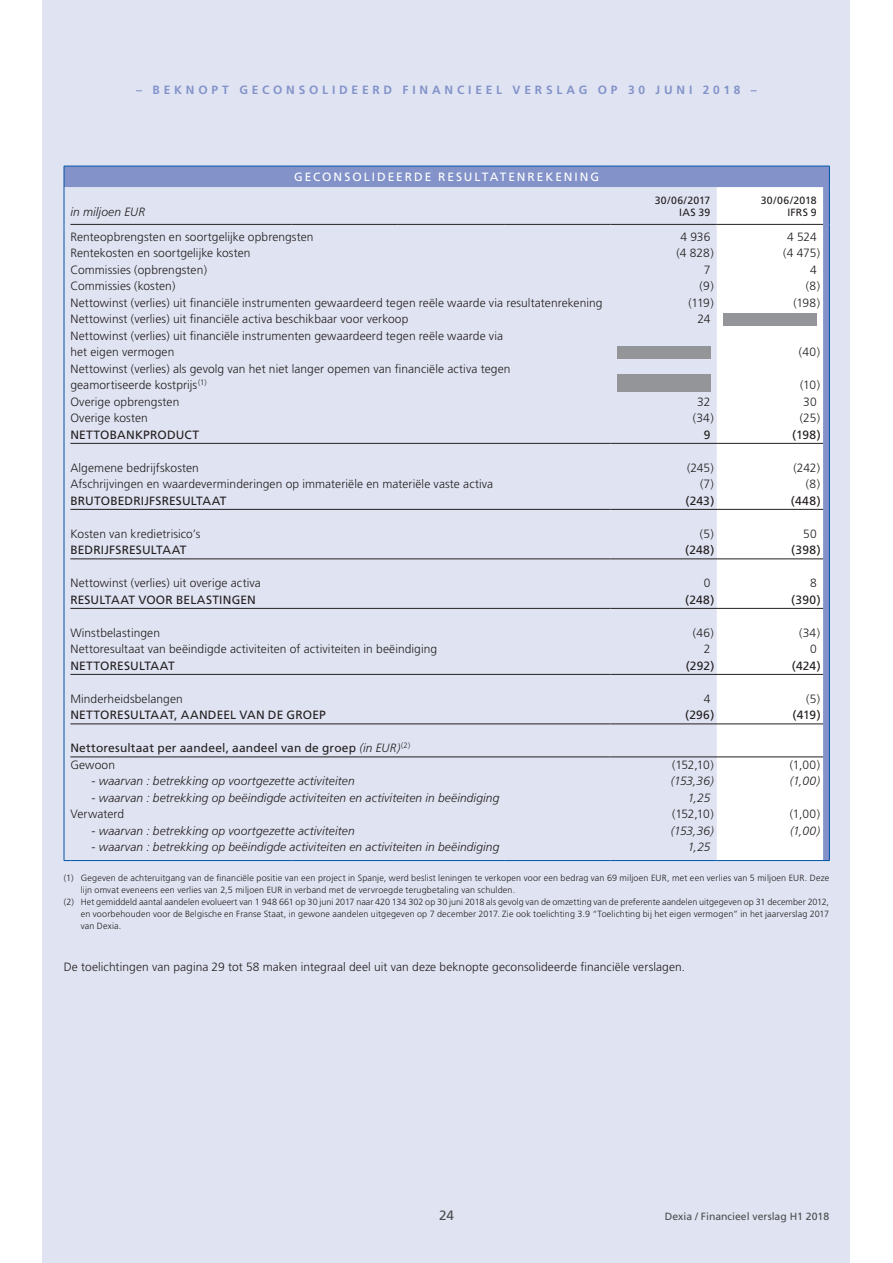
<style>
.page{position:relative;width:893px;height:1263px;background:#fff}
.page>*{position:absolute;margin:0;border:0;box-sizing:border-box;transform-origin:0 0}
.t1{font:13.5px "Frutiger";color:#4b4c4d}
.t2{font:300 12px/16.5px "Frutiger";letter-spacing:.005em;color:#231f20}
.t3{font:italic 300 12px "Frutiger";letter-spacing:.005em;color:#231f20}
.t4{font:12px/16.5px "Frutiger";letter-spacing:.01em;color:#231f20}
.t5{font:700 12px "Frutiger";letter-spacing:.32em;color:#8393ca}
.t6{font:12px "Frutiger";letter-spacing:.16em;color:#fff}
.t7{font:10.5px/12px "Frutiger";letter-spacing:.02em;color:#231f20;text-align:right}
.t8{font:10.5px "Frutiger";color:#4b4c4d}
.t9{font:300 9px "Frutiger";letter-spacing:.015em;color:#231f20}
.s1{font-weight:300;font-style:italic}
.s2{font-weight:300}
</style>
<div class="page">
<div style="left:43px;top:0;width:807px;height:1263px;background:#e0e4f2"></div>
<div style="left:70px;top:167px;width:759px;height:693px;background:#8393ca"></div>
<svg style="left:70px;top:187px;width:647px;height:673px"></svg>
<div style="left:717px;top:187px;width:106px;height:673px;background:#fff"></div>
<hr style="left:64px;top:187px;width:1px;height:37px;background:#0154a6">
<hr style="left:829px;top:187px;width:1px;height:37px;background:#0154a6">
<hr style="left:64px;top:224px;width:1px;height:636px;background:#0154a6">
<hr style="left:829px;top:224px;width:1px;height:636px;background:#0154a6">
<hr style="left:70px;top:860px;width:221px;height:1px;background:#0154a6">
<hr style="left:291px;top:860px;width:107px;height:1px;background:#0154a6">
<hr style="left:398px;top:860px;width:106px;height:1px;background:#0154a6">
<hr style="left:504px;top:860px;width:100px;height:1px;background:#0154a6">
<hr style="left:610px;top:860px;width:107px;height:1px;background:#0154a6">
<hr style="left:717px;top:860px;width:106px;height:1px;background:#0154a6">
<svg style="left:64px;top:166px;width:6px;height:21px"></svg>
<hr style="left:70px;top:166px;width:221px;height:1px;background:#0154a6">
<hr style="left:291px;top:166px;width:107px;height:1px;background:#0154a6">
<hr style="left:398px;top:166px;width:106px;height:1px;background:#0154a6">
<hr style="left:504px;top:166px;width:100px;height:1px;background:#0154a6">
<hr style="left:610px;top:166px;width:107px;height:1px;background:#0154a6">
<hr style="left:717px;top:166px;width:106px;height:1px;background:#0154a6">
<svg style="left:823px;top:166px;width:7px;height:21px"></svg>
<hr style="left:70px;top:224px;width:221px;height:1px;background:#231f20">
<hr style="left:291px;top:224px;width:107px;height:1px;background:#231f20">
<hr style="left:398px;top:224px;width:106px;height:1px;background:#231f20">
<hr style="left:504px;top:224px;width:100px;height:1px;background:#231f20">
<hr style="left:610px;top:224px;width:107px;height:1px;background:#231f20">
<hr style="left:717px;top:224px;width:106px;height:1px;background:#231f20">
<hr style="left:70px;top:443px;width:540px;height:1px;background:#231f20">
<hr style="left:70px;top:509px;width:540px;height:1px;background:#231f20">
<hr style="left:70px;top:559px;width:540px;height:1px;background:#231f20">
<hr style="left:70px;top:608px;width:540px;height:1px;background:#231f20">
<hr style="left:70px;top:674px;width:540px;height:1px;background:#231f20">
<hr style="left:70px;top:724px;width:540px;height:1px;background:#231f20">
<hr style="left:70px;top:757px;width:540px;height:1px;background:#231f20">
<hr style="left:610px;top:443px;width:213px;height:1px;background:#231f20">
<hr style="left:610px;top:509px;width:213px;height:1px;background:#231f20">
<hr style="left:610px;top:559px;width:213px;height:1px;background:#231f20">
<hr style="left:610px;top:608px;width:213px;height:1px;background:#231f20">
<hr style="left:610px;top:674px;width:213px;height:1px;background:#231f20">
<hr style="left:610px;top:724px;width:213px;height:1px;background:#231f20">
<hr style="left:610px;top:757px;width:213px;height:1px;background:#231f20">
<div style="left:723px;top:313px;width:94px;height:12px;background:#939598"></div>
<div style="left:617px;top:346px;width:93px;height:12px;background:#939598"></div>
<div style="left:617px;top:374px;width:93px;height:17px;background:#939598"></div>
<p class="t5" style="left:136px;top:83px;width:622px">– BEKNOPT GECONSOLIDEERD FINANCIEEL VERSLAG OP 30 JUNI 2018 –</p>
<p class="t6" style="left:294px;top:170px;width:307px">GECONSOLIDEERDE RESULTATENREKENING</p>
<p class="t3" style="left:70px;top:205px;width:76px">in miljoen EUR</p>
<p class="t7" style="left:655px;top:194px;width:57px">30/06/2017<br>IAS 39</p>
<p class="t7" style="left:761px;top:194px;width:57px">30/06/2018<br>IFRS 9</p>
<p class="t2" style="left:70px;top:228px;width:534px">Renteopbrengsten en soortgelijke opbrengsten<br>Rentekosten en soortgelijke kosten<br>Commissies (opbrengsten)<br>Commissies (kosten)<br>Nettowinst (verlies) uit financiële instrumenten gewaardeerd tegen reële waarde via resultatenrekening Nettowinst (verlies) uit financiële activa beschikbaar voor verkoop<br>Nettowinst (verlies) uit financiële instrumenten gewaardeerd tegen reële waarde via<br>het eigen vermogen<br>Nettowinst (verlies) als gevolg van het niet langer opemen van financiële activa tegen<br>geamortiseerde kostprijs<sup>(1)<br></sup>Overige opbrengsten<br>Overige kosten</p>
<p class="t4" style="left:70px;top:426px;width:130px">NETTOBANKPRODUCT</p>
<p class="t2" style="left:70px;top:459px;width:424px">Algemene bedrijfskosten<br>Afschrijvingen en waardeverminderingen op immateriële en materiële vaste activa</p>
<p class="t4" style="left:70px;top:492px;width:158px">BRUTOBEDRIJFSRESULTAAT</p>
<p class="t2" style="left:70px;top:525px;width:132px">Kosten van kredietrisico’s</p>
<p class="t4" style="left:70px;top:542px;width:118px">BEDRIJFSRESULTAAT</p>
<p class="t2" style="left:70px;top:575px;width:192px">Nettowinst (verlies) uit overige activa</p>
<p class="t4" style="left:70px;top:591px;width:187px">RESULTAAT VOOR BELASTINGEN</p>
<p class="t2" style="left:70px;top:624px;width:368px">Winstbelastingen<br>Nettoresultaat van beëindigde activiteiten of activiteiten in beëindiging</p>
<p class="t4" style="left:70px;top:657px;width:106px">NETTORESULTAAT</p>
<p class="t2" style="left:70px;top:690px;width:114px">Minderheidsbelangen</p>
<p class="t4" style="left:70px;top:707px;width:257px">NETTORESULTAAT, AANDEEL VAN DE GROEP</p>
<p class="t4" style="left:70px;top:740px;width:341px">Nettoresultaat per aandeel, aandeel van de groep <span class="s1">(in EUR)</span><sup>(2)<br></sup><span class="s2">Gewoon</span></p>
<p class="t3" style="left:92px;top:774px;width:265px">- waarvan : betrekking op voortgezette activiteiten</p>
<p class="t3" style="left:92px;top:791px;width:409px">- waarvan : betrekking op beëindigde activiteiten en activiteiten in beëindiging</p>
<p class="t2" style="left:70px;top:806px;width:55px">Verwaterd</p>
<p class="t3" style="left:92px;top:824px;width:265px">- waarvan : betrekking op voortgezette activiteiten</p>
<p class="t3" style="left:92px;top:840px;width:409px">- waarvan : betrekking op beëindigde activiteiten en activiteiten in beëindiging</p>
<p class="t2" style="left:680px;top:228px;width:31px">4 936</p>
<p class="t2" style="left:787px;top:228px;width:31px">4 524</p>
<p class="t2" style="left:676px;top:245px;width:39px">(4 828)</p>
<p class="t2" style="left:783px;top:245px;width:38px">(4 475)</p>
<p class="t2" style="left:704px;top:261px;width:8px">7</p>
<p class="t2" style="left:810px;top:261px;width:8px">4</p>
<p class="t2" style="left:699px;top:278px;width:16px">(9)</p>
<p class="t2" style="left:806px;top:278px;width:16px">(8)</p>
<p class="t2" style="left:688px;top:294px;width:27px">(119)</p>
<p class="t2" style="left:793px;top:294px;width:28px">(198)</p>
<p class="t2" style="left:697px;top:311px;width:15px">24</p>
<p class="t2" style="left:799px;top:344px;width:23px">(40)</p>
<p class="t2" style="left:800px;top:377px;width:21px">(10)</p>
<p class="t2" style="left:697px;top:393px;width:15px">32</p>
<p class="t2" style="left:803px;top:393px;width:15px">30</p>
<p class="t2" style="left:693px;top:410px;width:22px">(34)</p>
<p class="t2" style="left:800px;top:410px;width:22px">(25)</p>
<p class="t4" style="left:704px;top:426px;width:8px">9</p>
<p class="t4" style="left:792px;top:426px;width:30px">(198)</p>
<p class="t2" style="left:687px;top:459px;width:28px">(245)</p>
<p class="t2" style="left:793px;top:459px;width:28px">(242)</p>
<p class="t2" style="left:700px;top:476px;width:15px">(7)</p>
<p class="t2" style="left:806px;top:476px;width:16px">(8)</p>
<p class="t4" style="left:685px;top:492px;width:30px">(243)</p>
<p class="t4" style="left:791px;top:492px;width:31px">(448)</p>
<p class="t2" style="left:700px;top:525px;width:15px">(5)</p>
<p class="t2" style="left:803px;top:525px;width:15px">50</p>
<p class="t4" style="left:685px;top:542px;width:31px">(248)</p>
<p class="t4" style="left:791px;top:542px;width:31px">(398)</p>
<p class="t2" style="left:704px;top:575px;width:8px">0</p>
<p class="t2" style="left:810px;top:575px;width:8px">8</p>
<p class="t4" style="left:685px;top:591px;width:31px">(248)</p>
<p class="t4" style="left:791px;top:591px;width:31px">(390)</p>
<p class="t2" style="left:693px;top:624px;width:23px">(46)</p>
<p class="t2" style="left:799px;top:624px;width:22px">(34)</p>
<p class="t2" style="left:704px;top:641px;width:8px">2</p>
<p class="t2" style="left:810px;top:641px;width:8px">0</p>
<p class="t4" style="left:686px;top:657px;width:30px">(292)</p>
<p class="t4" style="left:792px;top:657px;width:31px">(424)</p>
<p class="t2" style="left:704px;top:690px;width:8px">4</p>
<p class="t2" style="left:806px;top:690px;width:15px">(5)</p>
<p class="t4" style="left:685px;top:707px;width:31px">(296)</p>
<p class="t4" style="left:793px;top:707px;width:30px">(419)</p>
<p class="t2" style="left:672px;top:756px;width:43px">(152,10)</p>
<p class="t2" style="left:790px;top:756px;width:32px">(1,00)</p>
<p class="t3" style="left:671px;top:774px;width:44px">(153,36)</p>
<p class="t3" style="left:790px;top:774px;width:32px">(1,00)</p>
<p class="t3" style="left:688px;top:791px;width:24px">1,25</p>
<p class="t2" style="left:672px;top:806px;width:43px">(152,10)</p>
<p class="t2" style="left:790px;top:806px;width:32px">(1,00)</p>
<p class="t3" style="left:671px;top:824px;width:44px">(153,36)</p>
<p class="t3" style="left:790px;top:824px;width:32px">(1,00)</p>
<p class="t3" style="left:688px;top:840px;width:24px">1,25</p>
<p class="t9" style="left:64px;top:872px;width:767px">(1) Gegeven de achteruitgang van de financiële positie van een project in Spanje, werd beslist leningen te verkopen voor een bedrag van 69 miljoen EUR, met een verlies van 5 miljoen EUR. Deze</p>
<p class="t9" style="left:81px;top:884px;width:436px">lijn omvat eveneens een verlies van 2,5 miljoen EUR in verband met de vervroegde terugbetaling van schulden.</p>
<p class="t9" style="left:64px;top:896px;width:767px">(2) Het gemiddeld aantal aandelen evolueert van 1 948 661 op 30 juni 2017 naar 420 134 302 op 30 juni 2018 als gevolg van de omzetting van de preferente aandelen uitgegeven op 31 december 2012,</p>
<p class="t9" style="left:81px;top:908px;width:750px">en voorbehouden voor de Belgische en Franse Staat, in gewone aandelen uitgegeven op 7 december 2017. Zie ook toelichting 3.9 “Toelichting bij het eigen vermogen” in het jaarverslag 2017</p>
<p class="t9" style="left:81px;top:920px;width:42px">van Dexia.</p>
<p class="t2" style="left:64px;top:958px;width:623px">De toelichtingen van pagina 29 tot 58 maken integraal deel uit van deze beknopte geconsolideerde financiële verslagen.</p>
<p class="t1" style="left:439px;top:1208px;width:16px">24</p>
<p class="t8" style="left:665px;top:1210px;width:166px">Dexia / Financieel verslag H1 2018</p>
</div>
